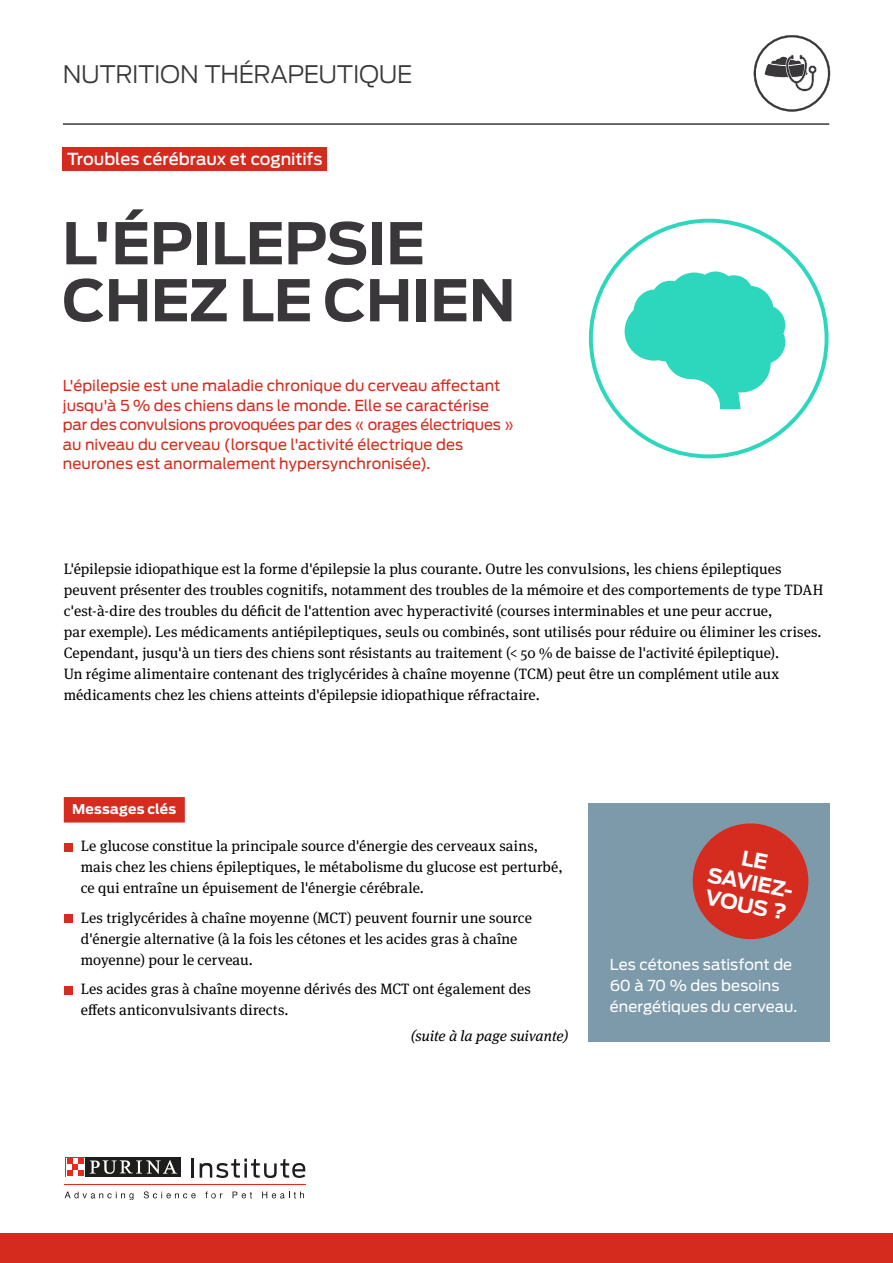
<style>
.page{position:relative;width:893px;height:1263px;background:#fff}
.page>*{position:absolute;margin:0;border:0;box-sizing:border-box;transform-origin:0 0}
.t1{font:700 57px/57px "Antenna";letter-spacing:-.01em;color:#39373a}
.t2{font:300 24px "Antenna";letter-spacing:-.015em;color:#39373a}
.t3{font:700 20.4px/22.8px "Antenna";color:#fff;text-align:center}
.t4{font:500 16.5px "Antenna";letter-spacing:-.005em;color:#fff}
.t5{font:15px/21px "Meta Serif Pro";color:#000}
.t6{font:15px/19.5px "Antenna";color:#d52b1e}
.t7{font:15px/21px "Antenna";letter-spacing:.005em;color:#fff}
.t8{font:italic 15px "Meta Serif Pro";color:#000}
.t9{font:700 13.5px "Antenna";letter-spacing:.02em;color:#fff}
</style>
<div class="page">
<div style="left:0;top:1233px;width:893px;height:30px;background:#d52b1e"></div>
<hr style="left:65px;top:1184px;width:241px;height:1px;background:#e52a1b">
<svg style="left:192px;top:1158px;width:2px;height:19px"></svg>
<svg style="left:200px;top:1158px;width:105px;height:20px"></svg>
<svg style="left:65px;top:1191px;width:68px;height:9px"></svg>
<svg style="left:144px;top:1191px;width:52px;height:7px"></svg>
<svg style="left:205px;top:1191px;width:17px;height:7px"></svg>
<svg style="left:233px;top:1191px;width:19px;height:7px"></svg>
<svg style="left:262px;top:1191px;width:42px;height:7px"></svg>
<div style="left:65px;top:1157px;width:21px;height:20px;background:#1d1d1b"></div>
<svg style="left:65px;top:1157px;width:20px;height:20px"></svg>
<div style="left:86px;top:1157px;width:95px;height:20px;background:#1d1d1b"></div>
<svg style="left:90px;top:1160px;width:87px;height:14px"></svg>
<svg style="left:66px;top:1158px;width:18px;height:18px"></svg>
<svg style="left:67px;top:1158px;width:17px;height:17px"></svg>
<div style="left:63px;top:147px;width:264px;height:24px;background:#d52b1e"></div>
<hr style="left:63px;top:123px;width:766px;height:2px;background:#39373a">
<svg style="left:754px;top:35px;width:76px;height:77px"></svg>
<svg style="left:589px;top:219px;width:239px;height:239px"></svg>
<svg style="left:625px;top:271px;width:160px;height:138px"></svg>
<div style="left:588px;top:803px;width:242px;height:238px;background:#7d9aaa"></div>
<div style="left:693px;top:823px;width:115px;height:116px;background:#d62b1f;border-radius:50%"></div>
<div style="left:64px;top:797px;width:121px;height:25px;background:#d62b1f"></div>
<div style="left:64px;top:843px;width:8px;height:8px;background:#d62b1f"></div>
<div style="left:64px;top:914px;width:8px;height:9px;background:#d62b1f"></div>
<div style="left:64px;top:986px;width:8px;height:8px;background:#d62b1f"></div>
<h2 class="t2" style="left:63px;top:58px;width:351px">NUTRITION THÉRAPEUTIQUE</h2>
<p class="t4" style="left:67px;top:148px;width:257px">Troubles cérébraux et cognitifs</p>
<h1 class="t1" style="left:62px;top:215px;width:455px">L'ÉPILEPSIE<br>CHEZ LE CHIEN</h1>
<p class="t6" style="left:63px;top:375px;width:453px">L'épilepsie est une maladie chronique du cerveau affectant jusqu'à 5 % des chiens dans le monde. Elle se caractérise par des convulsions provoquées par des « orages électriques » au niveau du cerveau (lorsque l'activité électrique des neurones est anormalement hypersynchronisée).</p>
<p class="t5" style="left:64px;top:558px;width:761px">L'épilepsie idiopathique est la forme d'épilepsie la plus courante. Outre les convulsions, les chiens épileptiques peuvent présenter des troubles cognitifs, notamment des troubles de la mémoire et des comportements de type TDAH c'est-à-dire des troubles du déficit de l'attention avec hyperactivité (courses interminables et une peur accrue,<br>par exemple). Les médicaments antiépileptiques, seuls ou combinés, sont utilisés pour réduire ou éliminer les crises.<br>Cependant, jusqu'à un tiers des chiens sont résistants au traitement (&lt; 50 % de baisse de l'activité épileptique).<br>Un régime alimentaire contenant des triglycérides à chaîne moyenne (TCM) peut être un complément utile aux médicaments chez les chiens atteints d'épilepsie idiopathique réfractaire.</p>
<p class="t9" style="left:72px;top:800px;width:106px">Messages clés</p>
<p class="t5" style="left:81px;top:835px;width:483px">Le glucose constitue la principale source d'énergie des cerveaux sains, mais chez les chiens épileptiques, le métabolisme du glucose est perturbé, ce qui entraîne un épuisement de l'énergie cérébrale.</p>
<p class="t5" style="left:81px;top:906px;width:453px">Les triglycérides à chaîne moyenne (MCT) peuvent fournir une source d'énergie alternative (à la fois les cétones et les acides gras à chaîne moyenne) pour le cerveau.</p>
<p class="t5" style="left:81px;top:978px;width:452px">Les acides gras à chaîne moyenne dérivés des MCT ont également des effets anticonvulsivants directs.</p>
<p class="t8" style="left:411px;top:1025px;width:159px">(suite à la page suivante)</p>
<h3 class="t3" style="left:714px;top:841px;width:90px;rotate:11deg">LE<br>SAVIEZ-<br>VOUS ?</h3>
<p class="t7" style="left:610px;top:953px;width:189px">Les cétones satisfont de<br>60 à 70 % des besoins énergétiques du cerveau.</p>
</div>
